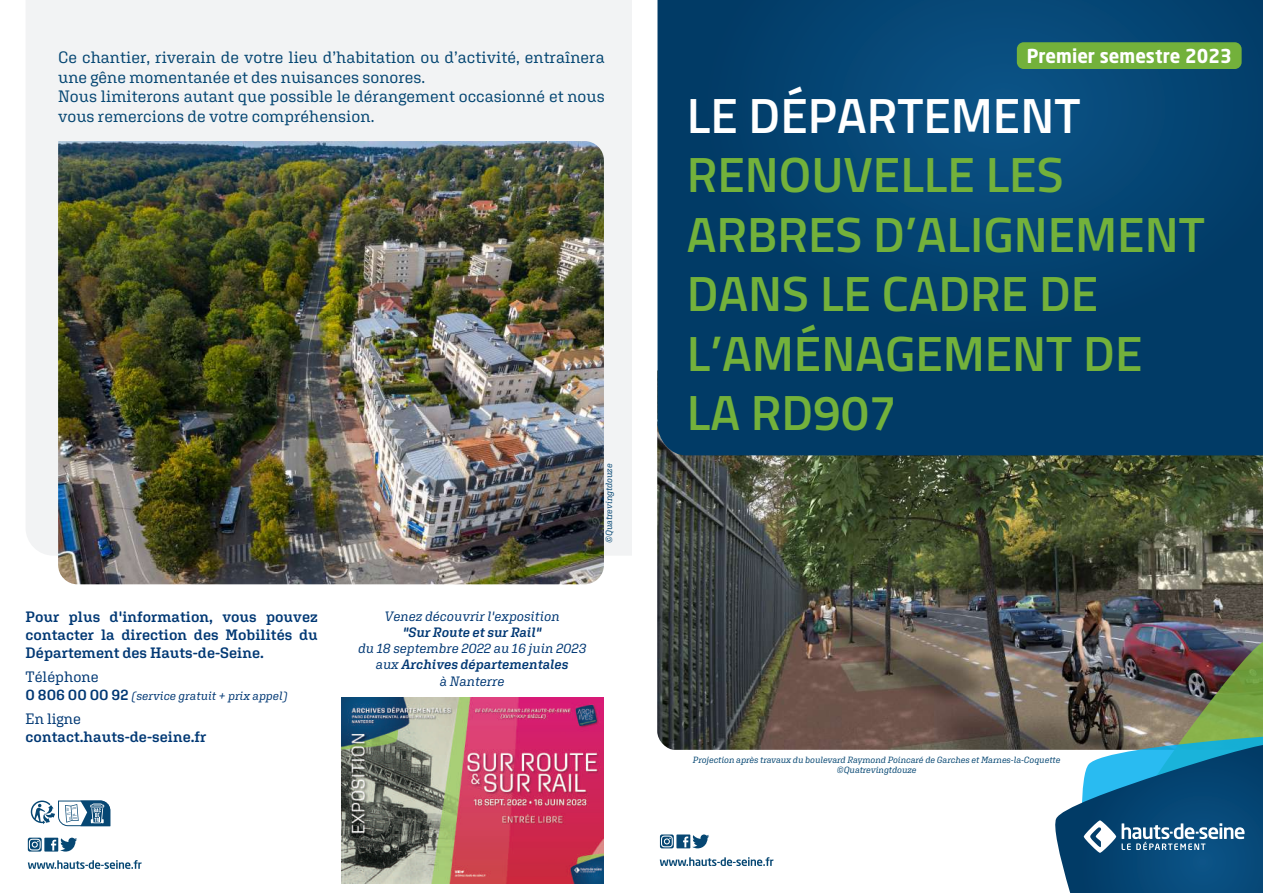
<style>
.page{position:relative;width:1263px;height:893px;background:#fff}
.page>*{position:absolute;margin:0;border:0;box-sizing:border-box;transform-origin:0 0}
.t1{font:600 49.5px/59.4px "Cairo";color:#73b13b}
.t2{font:600 49.5px "Cairo";color:#fff}
.t3{font:700 19.05px "Neo Sans Std";color:#fff;scale:.95 1}
.t4{font:16.5px/19.8px "Aglet Slab";color:#064773}
.t5{font:600 15px/18px "Aglet Slab";color:#013874;text-align:justify}
.t6{font:15px "Aglet Slab";color:#013874}
.t7{font:italic 13.5px/16.2px "Aglet Slab";color:#013874;text-align:center}
.t8{font:italic 600 13.5px "Aglet Slab";color:#013874}
.t9{font:italic 12px "Aglet Slab";color:#013874}
.t10{font:italic 9px/10.8px "Aglet Slab";letter-spacing:-.01em;color:#064773;text-align:center}
.s1{font-weight:600;font-style:normal;font-size:15px}
.s2{font-weight:600}
</style>
<div class="page">
<img style="left:657px;top:455px;width:606px;height:295px">
<img style="left:1052px;top:640px;width:211px;height:253px">
<svg style="left:660px;top:834px;width:49px;height:14px"></svg>
<svg style="left:660px;top:857px;width:113px;height:9px"></svg>
<svg style="left:657px;top:0;width:606px;height:455px;background:#03406d"></svg>
<div style="left:1017px;top:42px;width:224px;height:27px;background:#73b13b;border-radius:7px"></div>
<div style="left:26px;top:0;width:605px;height:555px;background:#f2f3f4"></div>
<svg style="left:28px;top:838px;width:49px;height:14px"></svg>
<svg style="left:28px;top:860px;width:114px;height:9px"></svg>
<svg style="left:30px;top:800px;width:81px;height:27px"></svg>
<img style="left:341px;top:697px;width:263px;height:186px">
<img style="left:58px;top:141px;width:546px;height:443px">
<p class="t4" style="left:58px;top:47px;width:548px">Ce chantier, riverain de votre lieu d’habitation ou d’activité, entraînera une gêne momentanée et des nuisances sonores.<br>Nous limiterons autant que possible le dérangement occasionné et nous vous remercions de votre compréhension.</p>
<p class="t5" style="left:26px;top:607px;width:294px">Pour plus d'information, vous pouvez contacter la direction des Mobilités du Département des Hauts-de-Seine.</p>
<p class="t6" style="left:26px;top:668px;width:75px">Téléphone</p>
<p class="t9" style="left:26px;top:689px;width:264px"><span class="s1">0 806 00 00 92</span> (service gratuit + prix appel)</p>
<p class="t6" style="left:26px;top:710px;width:57px">En ligne</p>
<p class="t5" style="left:26px;top:728px;width:182px">contact.hauts-de-seine.fr</p>
<p class="t10" style="left:603px;top:543px;width:81px;rotate:-90deg">©Quatrevingtdouze</p>
<p class="t7" style="left:385px;top:608px;width:177px">Venez découvrir l'exposition</p>
<p class="t8" style="left:403px;top:624px;width:140px">"Sur Route et sur Rail"</p>
<p class="t7" style="left:358px;top:640px;width:230px">du 18 septembre 2022 au 16 juin 2023 aux <span class="s2">Archives départementales<br></span>à Nanterre</p>
<p class="t3" style="left:1027px;top:44px;width:217px">Premier semestre 2023</p>
<h1 class="t2" style="left:687px;top:78px;width:395px">LE DÉPARTEMENT</h1>
<h1 class="t1" style="left:687px;top:146px;width:519px">RENOUVELLE LES<br>ARBRES D’ALIGNEMENT<br>DANS LE CADRE DE<br>L’AMÉNAGEMENT DE<br>LA RD907</h1>
<p class="t10" style="left:693px;top:754px;width:369px">Projection après travaux du boulevard Raymond Poincaré de Garches et Marnes-la-Coquette ©Quatrevingtdouze</p>
</div>
